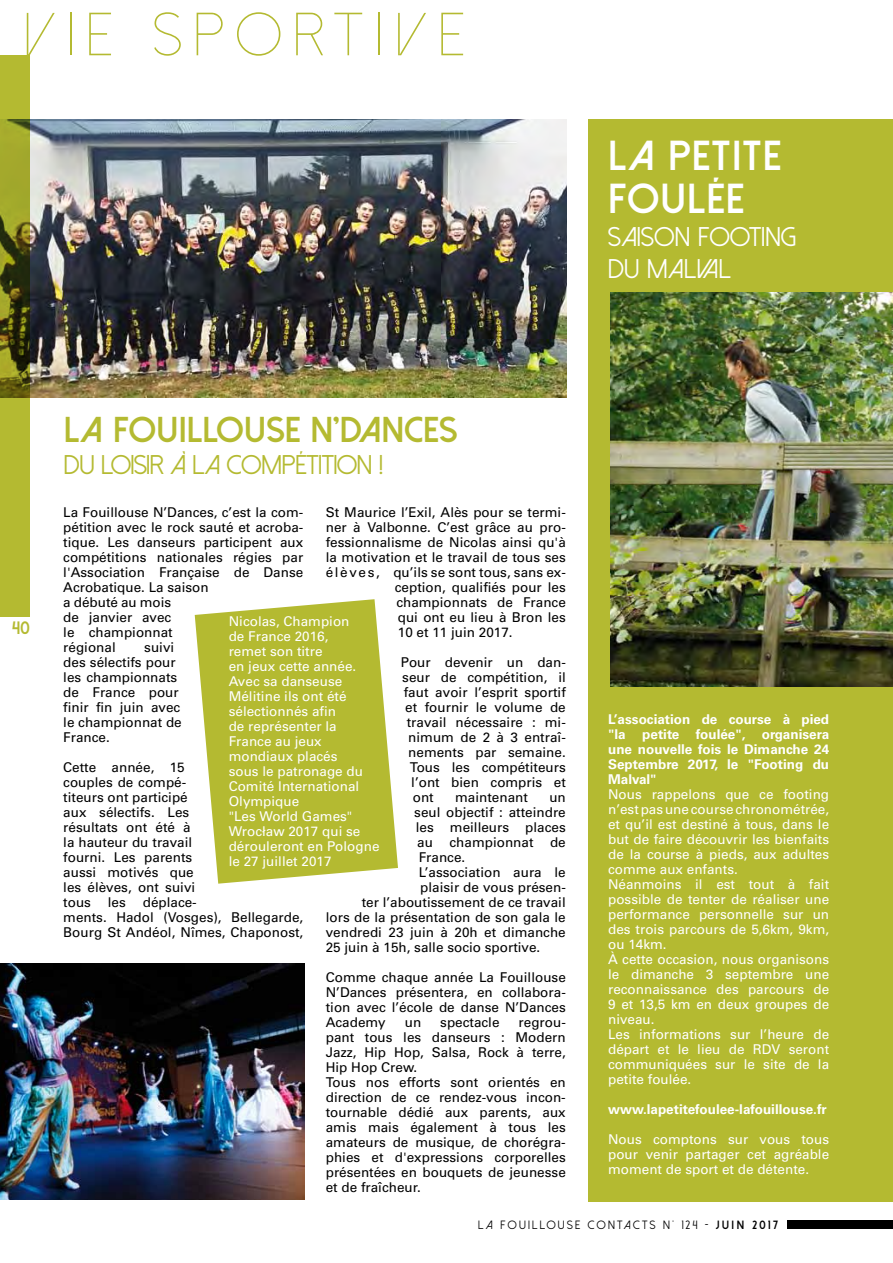
<style>
.page{position:relative;width:893px;height:1263px;background:#fff}
.page>*{position:absolute;margin:0;border:0;box-sizing:border-box;transform-origin:0 0}
.t1{font:300 60.75px "Dolce Vita";letter-spacing:.2em;color:#b4ba31}
.t2{font:800 42px/43.5px "Dolce Vita";letter-spacing:.02em;color:#fff}
.t3{font:800 36px "Dolce Vita";color:#b4ba31}
.t4{font:27px "Dolce Vita";color:#b4ba31}
.t5{font:27px/32.4px "Dolce Vita";letter-spacing:.02em;color:#fff}
.t6{font:800 18px "Dolce Vita";color:#b4ba31}
.t7{font:13.5px/15px "Univers";color:#000}
.t8{font:13.5px/15px "Univers";color:#fff}
.t9{font:700 13.5px/15px "Univers";color:#fff;text-align:justify}
.t10{font:12px "Dolce Vita";letter-spacing:.2em;color:#000}
.s1{font-weight:800}
</style>
<div class="page">
<div style="left:0;top:55px;width:30px;height:562px;background:#b4ba31"></div>
<div style="left:787px;top:1220px;width:106px;height:9px;background:#000"></div>
<div style="left:588px;top:119px;width:305px;height:1082px;background:#b4ba31"></div>
<img style="left:610px;top:293px;width:283px;height:393px">
<img style="left:0;top:119px;width:567px;height:278px">
<img style="left:0;top:964px;width:304px;height:235px">
<svg style="left:195px;top:599px;width:203px;height:285px;fill:#b4ba31"></svg>
<h1 class="t1" style="left:23px;top:4px;width:443px">VIE SPORTIVE</h1>
<h2 class="t2" style="left:608px;top:134px;width:175px">LA PETITE<br>FOULÉE</h2>
<h3 class="t5" style="left:608px;top:221px;width:189px">SAISON FOOTING<br>DU MALVAL</h3>
<h3 class="t6" style="left:12px;top:618px;width:19px">40</h3>
<h3 class="t3" style="left:64px;top:411px;width:395px">LA FOUILLOUSE N'DANCES</h3>
<h3 class="t4" style="left:64px;top:451px;width:321px">DU LOISIR À LA COMPÉTITION !</h3>
<p class="t7" style="left:63px;top:505px;width:242px">La Fouillouse N’Dances, c’est la com&shy;pétition avec le rock sauté et acroba&shy;tique. Les danseurs participent aux compétitions nationales régies par l'Association Française de Danse<br>Acrobatique. La saison<br>a débuté au mois<br>de janvier avec<br>le championnat<br>régional</p>
<p class="t7" style="left:326px;top:505px;width:242px">St Maurice l’Exil, Alès pour se termi-</p>
<p class="t7" style="left:326px;top:520px;width:242px">ner à Valbonne. C’est grâce au pro-</p>
<p class="t7" style="left:326px;top:535px;width:242px">fessionnalisme de Nicolas ainsi qu'à</p>
<p class="t7" style="left:326px;top:550px;width:242px">la motivation et le travail de tous ses</p>
<p class="t7" style="left:326px;top:565px;width:242px">élèves, qu’ils se sont tous, sans ex-</p>
<p class="t7" style="left:395px;top:580px;width:173px">ception, qualifiés pour les</p>
<p class="t7" style="left:396px;top:595px;width:171px">championnats de France</p>
<p class="t7" style="left:398px;top:610px;width:170px">qui ont eu lieu à Bron les</p>
<p class="t7" style="left:398px;top:625px;width:116px">10 et 11 juin 2017.</p>
<p class="t7" style="left:401px;top:655px;width:167px">Pour devenir un dan-</p>
<p class="t7" style="left:402px;top:670px;width:165px">seur de compétition, il</p>
<p class="t7" style="left:404px;top:685px;width:164px">faut avoir l’esprit sportif</p>
<p class="t7" style="left:405px;top:700px;width:162px">et fournir le volume de</p>
<p class="t7" style="left:407px;top:715px;width:161px">travail nécessaire : mi-</p>
<p class="t7" style="left:408px;top:730px;width:159px">nimum de 2 à 3 entraî-</p>
<p class="t7" style="left:408px;top:745px;width:159px">nements par semaine.</p>
<p class="t7" style="left:410px;top:760px;width:157px">Tous les compétiteurs</p>
<p class="t7" style="left:411px;top:775px;width:156px">l’ont bien compris et</p>
<p class="t7" style="left:413px;top:790px;width:22px">ont</p>
<p class="t7" style="left:455px;top:790px;width:74px">maintenant</p>
<p class="t7" style="left:549px;top:790px;width:18px">un</p>
<p class="t7" style="left:414px;top:805px;width:153px">seul objectif : atteindre</p>
<p class="t7" style="left:416px;top:820px;width:151px">les meilleurs places</p>
<p class="t7" style="left:417px;top:835px;width:150px">au championnat de</p>
<p class="t7" style="left:419px;top:850px;width:48px">France.</p>
<p class="t7" style="left:419px;top:865px;width:149px">L’association aura le</p>
<p class="t7" style="left:420px;top:880px;width:147px">plaisir de vous présen-</p>
<p class="t7" style="left:362px;top:895px;width:205px">ter l’aboutissement de ce travail</p>
<p class="t7" style="left:326px;top:910px;width:242px">lors de la présentation de son gala le</p>
<p class="t7" style="left:326px;top:925px;width:242px">vendredi 23 juin à 20h et dimanche</p>
<p class="t7" style="left:326px;top:940px;width:216px">25 juin à 15h, salle socio sportive.</p>
<p class="t7" style="left:326px;top:970px;width:242px;text-align:justify">Comme chaque année La Fouillouse N’Dances présentera, en collabora&shy;tion avec l’école de danse N’Dances Academy</p>
<p class="t8" style="left:229px;top:614px;width:152px">Nicolas, Champion<br>de France 2016,<br>remet son titre<br>en jeux cette année.<br>Avec sa danseuse<br>Mélitine ils ont été sélectionnés afin<br>de représenter la<br>France au jeux mondiaux placés<br>sous le patronage du<br>Comité International<br>Olympique<br>"Les World Games"<br>Wrocław 2017 qui se dérouleront en Pologne le 27 juillet 2017</p>
<p class="t7" style="left:63px;top:640px;width:120px;text-indent:81px">suivi des sélectifs pour les championnats de France pour finir fin juin avec le championnat de<br>France.</p>
<p class="t7" style="left:63px;top:760px;width:242px">Cette année, 15<br>couples de compé-<br>titeurs ont participé<br>aux sélectifs. Les<br>résultats ont été à<br>la hauteur du travail<br>fourni. Les parents<br>aussi motivés que<br>les élèves, ont suivi<br>tous les déplace-<br>ments. Hadol (Vosges), Bellegarde,<br>Bourg St Andéol, Nîmes, Chaponost,</p>
<p class="t7" style="left:405px;top:1015px;width:18px">un</p>
<p class="t7" style="left:440px;top:1015px;width:61px">spectacle</p>
<p class="t7" style="left:326px;top:1015px;width:242px;text-indent:193px">regrou&shy;pant tous les danseurs : Modern<br>Jazz, Hip Hop, Salsa, Rock à terre,<br>Hip Hop Crew.<br>Tous nos efforts sont orientés en direction de ce rendez-vous incon&shy;tournable dédié aux parents, aux amis mais également à tous les amateurs de musique, de chorégra&shy;phies et d'expressions corporelles présentées en bouquets de jeunesse et de fraîcheur.</p>
<p class="t9" style="left:608px;top:711px;width:223px">L’association de course à pied "la petite foulée", organisera une nouvelle fois le Dimanche 24<br>Septembre 2017, le "Footing du Malval"</p>
<p class="t8" style="left:608px;top:786px;width:223px">Nous rappelons que ce footing n’est pas une course chronométrée, et qu’il est destiné à tous, dans le but de faire découvrir les bienfaits de la course à pieds, aux adultes comme aux enfants.<br>Néanmoins il est tout à fait possible de tenter de réaliser une performance personnelle sur un des trois parcours de 5,6km, 9km, ou 14km.<br>À cette occasion, nous organisons le dimanche 3 septembre une reconnaissance des parcours de<br>9 et 13,5 km en deux groupes de niveau.<br>Les informations sur l’heure de départ et le lieu de RDV seront communiquées sur le site de la petite foulée.</p>
<p class="t9" style="left:608px;top:1101px;width:220px">www.lapetitefoulee-lafouillouse.fr</p>
<p class="t8" style="left:608px;top:1131px;width:223px;text-align:justify">Nous comptons sur vous tous pour venir partager cet agréable moment de sport et de détente.</p>
<p class="t10" style="left:478px;top:1219px;width:302px">LA FOUILLOUSE CONTACTS N° 124 - <span class="s1">JUIN 2017</span></p>
</div>
